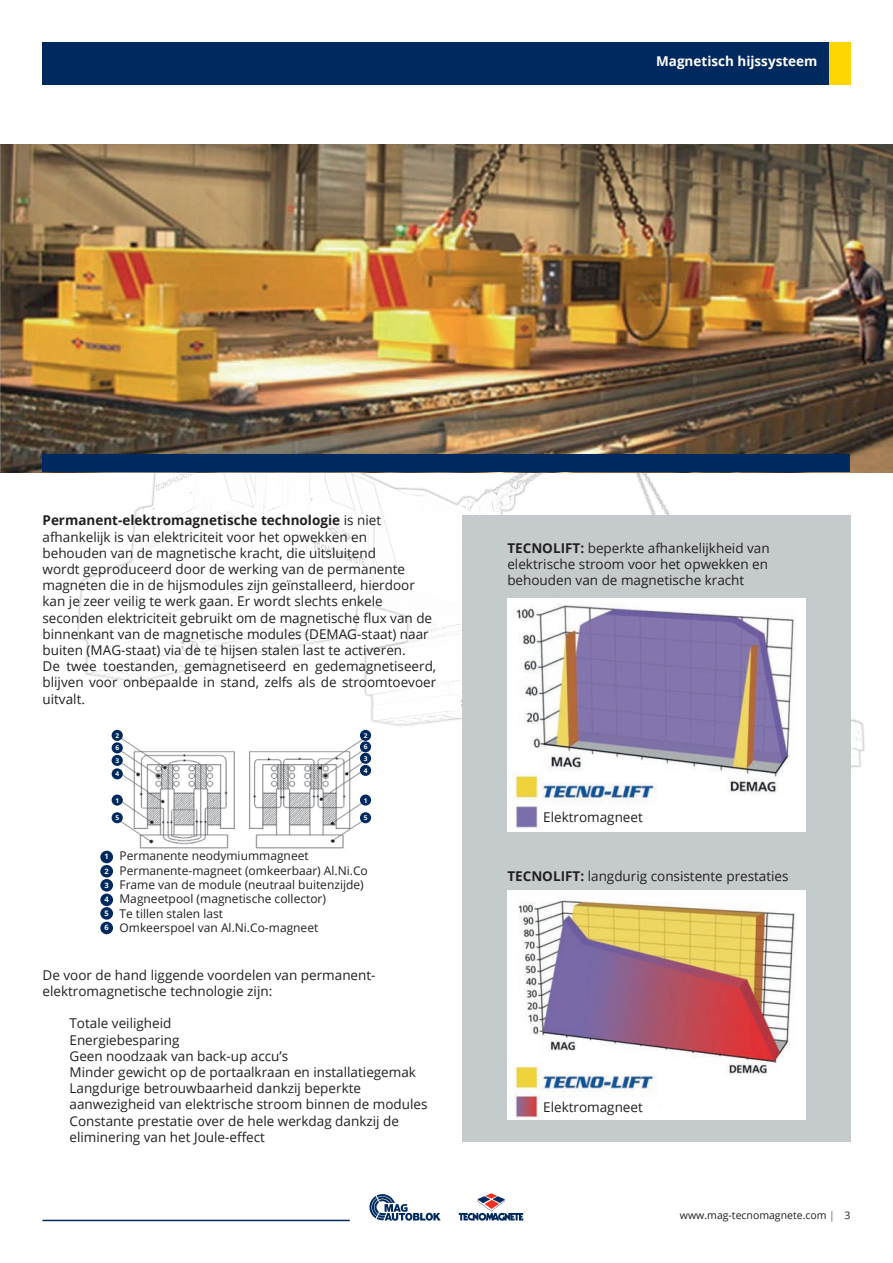
<style>
.page{position:relative;width:893px;height:1263px;background:#fff}
.page>*{position:absolute;margin:0;border:0;box-sizing:border-box;transform-origin:0 0}
.t1{font:13.5px/16.2px "Open Sans";color:#231f20}
.t2{font:700 13.5px "Open Sans";color:#fff}
.t3{font:12px/14.4px "Open Sans";color:#231f20}
.t4{font:10.5px "Open Sans";color:#231f20}
.t5{font:700 7.5px/14.2px "Open Sans";color:#fff;text-align:justify}
.t6{font:700 6.6px/11.4px "Open Sans";color:#fff}
.s1{font-weight:700}
.s2{font-weight:300}
</style>
<div class="page">
<div style="left:43px;top:43px;width:807px;height:42px;background:#002960"></div>
<div style="left:829px;top:43px;width:21px;height:42px;background:#fed702"></div>
<svg style="left:369px;top:1194px;width:72px;height:27px"></svg>
<svg style="left:459px;top:1193px;width:64px;height:28px"></svg>
<hr style="left:43px;top:1220px;width:307px;height:1px;background:#002960">
<img style="left:64px;top:472px;width:808px;height:331px">
<div style="left:462px;top:515px;width:388px;height:627px;background:#c5cbcd"></div>
<img style="left:0;top:145px;width:893px;height:327px">
<div style="left:43px;top:454px;width:807px;height:18px;background:#002960"></div>
<img style="left:507px;top:890px;width:297px;height:229px">
<img style="left:507px;top:599px;width:298px;height:230px">
<img style="left:100px;top:726px;width:278px;height:128px">
<div style="left:360px;top:730px;width:11px;height:11px;background:#002960;border-radius:50%"></div>
<div style="left:112px;top:730px;width:11px;height:11px;background:#002960;border-radius:50%"></div>
<div style="left:360px;top:794px;width:11px;height:11px;background:#002960;border-radius:50%"></div>
<div style="left:112px;top:794px;width:11px;height:11px;background:#002960;border-radius:50%"></div>
<div style="left:360px;top:812px;width:11px;height:11px;background:#002960;border-radius:50%"></div>
<div style="left:112px;top:812px;width:11px;height:11px;background:#002960;border-radius:50%"></div>
<div style="left:360px;top:741px;width:11px;height:11px;background:#002960;border-radius:50%"></div>
<div style="left:112px;top:742px;width:11px;height:11px;background:#002960;border-radius:50%"></div>
<div style="left:360px;top:753px;width:11px;height:11px;background:#002960;border-radius:50%"></div>
<div style="left:112px;top:755px;width:11px;height:11px;background:#002960;border-radius:50%"></div>
<div style="left:360px;top:765px;width:11px;height:11px;background:#002960;border-radius:50%"></div>
<div style="left:112px;top:768px;width:11px;height:11px;background:#002960;border-radius:50%"></div>
<div style="left:100px;top:851px;width:13px;height:12px;background:#002960;border-radius:50%"></div>
<div style="left:100px;top:865px;width:13px;height:12px;background:#002960;border-radius:50%"></div>
<div style="left:100px;top:879px;width:13px;height:12px;background:#002960;border-radius:50%"></div>
<div style="left:100px;top:893px;width:13px;height:13px;background:#002960;border-radius:50%"></div>
<div style="left:100px;top:907px;width:13px;height:13px;background:#002960;border-radius:50%"></div>
<div style="left:100px;top:922px;width:13px;height:12px;background:#002960;border-radius:50%"></div>
<p class="t2" style="left:656px;top:52px;width:163px">Magnetisch hijssysteem</p>
<p class="t1" style="left:43px;top:512px;width:395px"><span class="s1">Permanent-elektromagnetische technologie</span> is niet afhankelijk is van elektriciteit voor het opwekken en<br>behouden van de magnetische kracht, die uitsluitend<br>wordt geproduceerd door de werking van de permanente magneten die in de hijsmodules zijn geïnstalleerd, hierdoor kan je zeer veilig te werk gaan. Er wordt slechts enkele seconden elektriciteit gebruikt om de magnetische flux van de binnenkant van de magnetische modules (DEMAG-staat) naar buiten (MAG-staat) via de te hijsen stalen last te activeren.<br>De twee toestanden, gemagnetiseerd en gedemagnetiseerd, blijven voor onbepaalde in stand, zelfs als de stroomtoevoer uitvalt.</p>
<p class="t6" style="left:115px;top:730px;width:5px">2</p>
<p class="t6" style="left:364px;top:730px;width:5px">2</p>
<p class="t6" style="left:115px;top:742px;width:5px">6</p>
<p class="t6" style="left:364px;top:741px;width:5px">6<br>3</p>
<p class="t6" style="left:115px;top:755px;width:5px">3</p>
<p class="t6" style="left:364px;top:765px;width:5px">4</p>
<p class="t6" style="left:115px;top:768px;width:5px">4</p>
<p class="t6" style="left:115px;top:794px;width:5px">1</p>
<p class="t6" style="left:364px;top:794px;width:5px">1</p>
<p class="t6" style="left:115px;top:812px;width:5px">5</p>
<p class="t6" style="left:364px;top:812px;width:5px">5</p>
<p class="t5" style="left:105px;top:849px;width:6px">1<br>2<br>3<br>4</p>
<p class="t5" style="left:105px;top:905px;width:6px">5<br>6</p>
<p class="t3" style="left:119px;top:848px;width:250px">Permanente neodymiummagneet Permanente-magneet (omkeerbaar) Al.Ni.Co Frame van de module (neutraal buitenzijde)<br>Magneetpool (magnetische collector)<br>Te tillen stalen last<br>Omkeerspoel van Al.Ni.Co-magneet</p>
<p class="t1" style="left:43px;top:966px;width:335px">De voor de hand liggende voordelen van permanent&shy;elektromagnetische technologie zijn:</p>
<p class="t1" style="left:70px;top:1015px;width:360px">Totale veiligheid<br>Energiebesparing<br>Geen noodzaak van back-up accu’s<br>Minder gewicht op de portaalkraan en installatiegemak Langdurige betrouwbaarheid dankzij beperkte aanwezigheid van elektrische stroom binnen de modules Constante prestatie over de hele werkdag dankzij de eliminering van het Joule-effect</p>
<p class="t1" style="left:507px;top:540px;width:264px;text-align:justify"><span class="s1">TECNOLIFT:</span> beperkte afhankelijkheid van elektrische stroom voor het opwekken en behouden van de magnetische kracht</p>
<p class="t1" style="left:543px;top:809px;width:101px">Elektromagneet</p>
<p class="t1" style="left:507px;top:867px;width:283px"><span class="s1">TECNOLIFT:</span> langdurig consistente prestaties</p>
<p class="t1" style="left:543px;top:1099px;width:101px">Elektromagneet</p>
<p class="t4" style="left:680px;top:1208px;width:172px">www.mag-tecnomagnete.com <span class="s2">|</span> 3</p>
</div>
